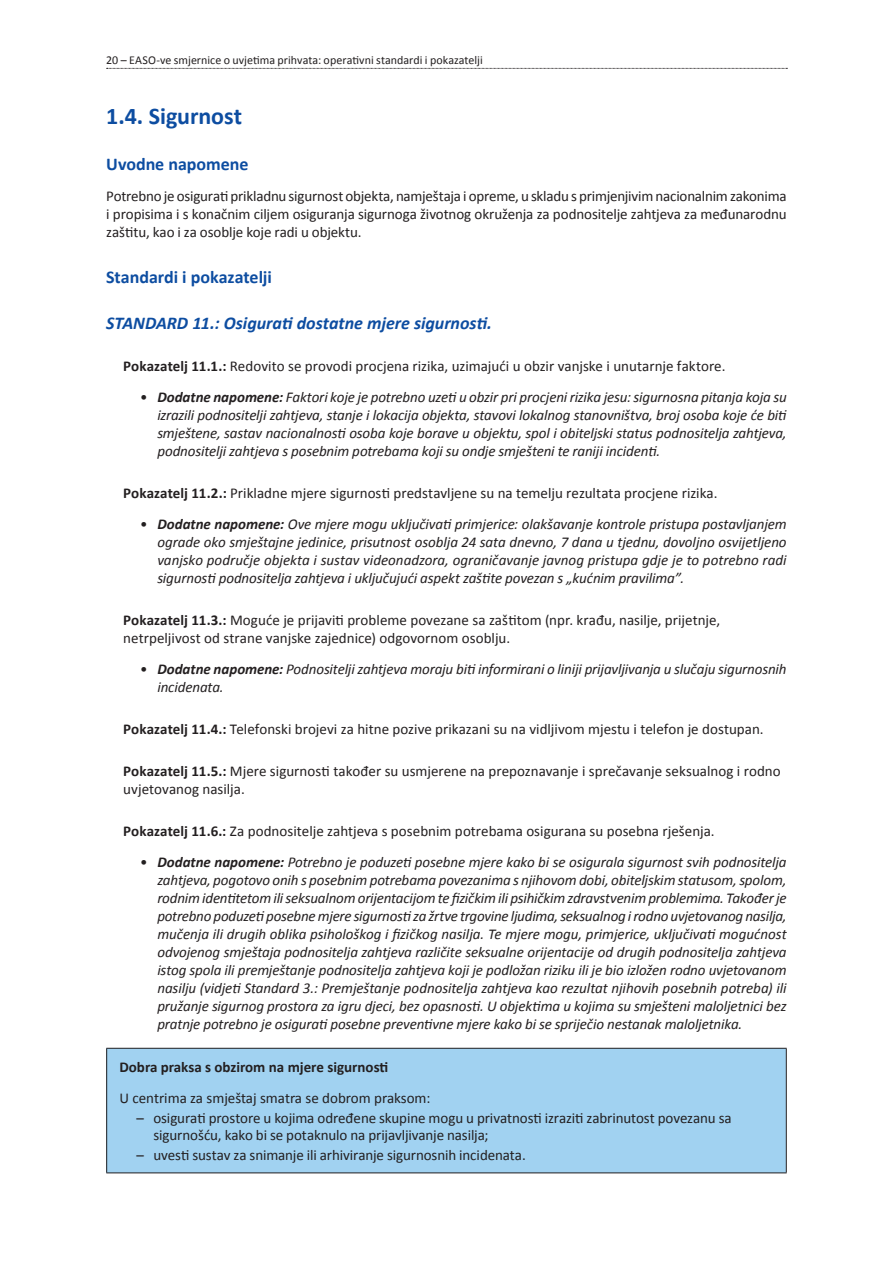
<style>
.page{position:relative;width:893px;height:1263px;background:#fff}
.page>*{position:absolute;margin:0;border:0;box-sizing:border-box;transform-origin:0 0}
.T2_NN{font:700 24px "Calibri";letter-spacing:-.005em;color:#0d4da1}
.T3_NN_italic{font:italic 700 18px "Calibri";color:#0d4da1}
.T3_NN{font:700 18px "Calibri";letter-spacing:-.005em;color:#0d4da1}
.t1{font:italic 15px/18px "Calibri";letter-spacing:-.01em;color:#231f20;text-align:justify}
.T4{font:15px/18px "Calibri";color:#231f20}
.body{font:15px/18px "Calibri";letter-spacing:-.005em;color:#231f20;text-align:justify}
.table_body_text{font:15px "Calibri";color:#231f20}
.table_body_text-2{font:700 15px "Calibri";color:#231f20}
.t2{font:12px "Calibri";color:#231f20}
.s1{font-weight:700}
.s2{font-style:normal}
</style>
<div class="page">
<svg style="left:107px;top:68px;width:680px;height:1px"></svg>
<div style="left:107px;top:1048px;width:679px;height:125px;background:#a1d2f1"></div>
<hr style="left:106px;top:1048px;width:681px;height:1px;background:#231f20">
<hr style="left:106px;top:1049px;width:1px;height:123px;background:#231f20">
<hr style="left:786px;top:1049px;width:1px;height:123px;background:#231f20">
<hr style="left:106px;top:1172px;width:681px;height:1px;background:#231f20">
<p class="t2" style="left:106px;top:52px;width:378px">20 – EASO-ve smjernice o uvjetima prihvata: operativni standardi i pokazatelji</p>
<p class="T2_NN" style="left:106px;top:101px;width:137px">1.4. Sigurnost</p>
<p class="T3_NN" style="left:106px;top:153px;width:144px">Uvodne napomene</p>
<p class="body" style="left:106px;top:187px;width:682px">Potrebno je osiguratiprikladnu sigurnost objekta, namještaja i opreme, u skladu s primjenjivimnacionalnimzakonima i propisima i s konačnim ciljem osiguranja sigurnoga životnog okruženja za podnositelje zahtjeva za međunarodnu zaštitu, kao i za osoblje koje radi u objektu.</p>
<p class="T3_NN" style="left:106px;top:265px;width:167px">Standardi i pokazatelji</p>
<p class="T3_NN_italic" style="left:106px;top:311px;width:387px">STANDARD 11.: Osigurati dostatne mjere sigurnosti.</p>
<p class="T4" style="left:123px;top:357px;width:604px"><span class="s1">Pokazatelj 11.1.:</span> Redovito se provodi procjena rizika, uzimajući u obzir vanjske i unutarnje faktore.</p>
<p class="t1" style="left:157px;top:387px;width:631px;text-indent:-17px"><span class="s2">•</span> <span class="s1">Dodatne napomene:</span> Faktori koje je potrebno uzeti u obzir pri procjeni rizika jesu: sigurnosna pitanja koja su izrazili podnositelji zahtjeva, stanje i lokacija objekta, stavovi lokalnog stanovništva, broj osoba koje će biti smještene, sastav nacionalnosti osoba koje borave u objektu, spol i obiteljski status podnositelja zahtjeva, podnositelji zahtjeva s posebnim potrebama koji su ondje smješteni te raniji incidenti.</p>
<p class="T4" style="left:123px;top:484px;width:596px"><span class="s1">Pokazatelj 11.2.:</span> Prikladne mjere sigurnosti predstavljene su na temelju rezultata procjene rizika.</p>
<p class="t1" style="left:157px;top:514px;width:631px;text-indent:-17px"><span class="s2">•</span> <span class="s1">Dodatne napomene:</span> Ove mjere mogu uključivati primjerice: olakšavanje kontrole pristupa postavljanjem ograde oko smještajne jedinice, prisutnost osoblja 24 sata dnevno, 7 dana u tjednu, dovoljno osvijetljeno vanjsko područje objekta i sustav videonadzora, ograničavanje javnog pristupa gdje je to potrebno radi sigurnosti podnositelja zahtjeva i uključujući aspekt zaštite povezan s „kućnim pravilima”.</p>
<p class="T4" style="left:123px;top:611px;width:598px"><span class="s1">Pokazatelj 11.3.:</span> Moguće je prijaviti probleme povezane sa zaštitom (npr. krađu, nasilje, prijetnje, netrpeljivost od strane vanjske zajednice) odgovornom osoblju.</p>
<p class="t1" style="left:157px;top:659px;width:631px;text-indent:-17px"><span class="s2">•</span> <span class="s1">Dodatne napomene:</span> Podnositelji zahtjeva moraju biti informirani o liniji prijavljivanja u slučaju sigurnosnih incidenata.</p>
<p class="T4" style="left:123px;top:720px;width:642px"><span class="s1">Pokazatelj 11.4.:</span> Telefonski brojevi za hitne pozive prikazani su na vidljivom mjestu i telefon je dostupan.</p>
<p class="T4" style="left:123px;top:762px;width:659px"><span class="s1">Pokazatelj 11.5.:</span> Mjere sigurnosti također su usmjerene na prepoznavanje i sprečavanje seksualnog i rodno uvjetovanog nasilja.</p>
<p class="T4" style="left:123px;top:822px;width:593px"><span class="s1">Pokazatelj 11.6.:</span> Za podnositelje zahtjeva s posebnim potrebama osigurana su posebna rješenja.</p>
<p class="t1" style="left:157px;top:852px;width:631px;text-indent:-17px"><span class="s2">•</span> <span class="s1">Dodatne napomene:</span> Potrebno je poduzeti posebne mjere kako bi se osigurala sigurnost svih podnositelja zahtjeva, pogotovo onih s posebnim potrebama povezanima s njihovom dobi, obiteljskim statusom, spolom, rodnim identitetom ili seksualnom orijentacijom te fizičkim ili psihičkim zdravstvenim problemima. Također je potrebno poduzeti posebne mjere sigurnosti za žrtve trgovine ljudima, seksualnog irodno uvjetovanog nasilja, mučenja ili drugih oblika psihološkog i fizičkog nasilja. Te mjere mogu, primjerice, uključivati mogućnost odvojenog smještaja podnositelja zahtjeva različite seksualne orijentacije od drugih podnositelja zahtjeva istog spola ili premještanje podnositelja zahtjeva koji je podložan riziku ili je bio izložen rodno uvjetovanom nasilju (vidjeti Standard 3.: Premještanje podnositelja zahtjeva kao rezultat njihovih posebnih potreba) ili pružanje sigurnog prostora za igru djeci, bez opasnosti. U objektima u kojima su smješteni maloljetnici bez pratnje potrebno je osigurati posebne preventivne mjere kako bi se spriječio nestanak maloljetnika.</p>
<p class="table_body_text-2" style="left:119px;top:1058px;width:270px">Dobra praksa s obzirom na mjere sigurnosti</p>
<p class="table_body_text" style="left:119px;top:1088px;width:313px">U centrima za smještaj smatra se dobrom praksom:</p>
<p class="body" style="left:153px;top:1110px;width:580px;line-height:16.2px;text-indent:-17px">– osigurati prostore u kojima određene skupine mogu u privatnosti izraziti zabrinutost povezanu sa sigurnošću, kako bi se potaknulo na prijavljivanje nasilja;</p>
<p class="body" style="left:136px;top:1146px;width:391px">– uvesti sustav za snimanje ili arhiviranje sigurnosnih incidenata.</p>
</div>
